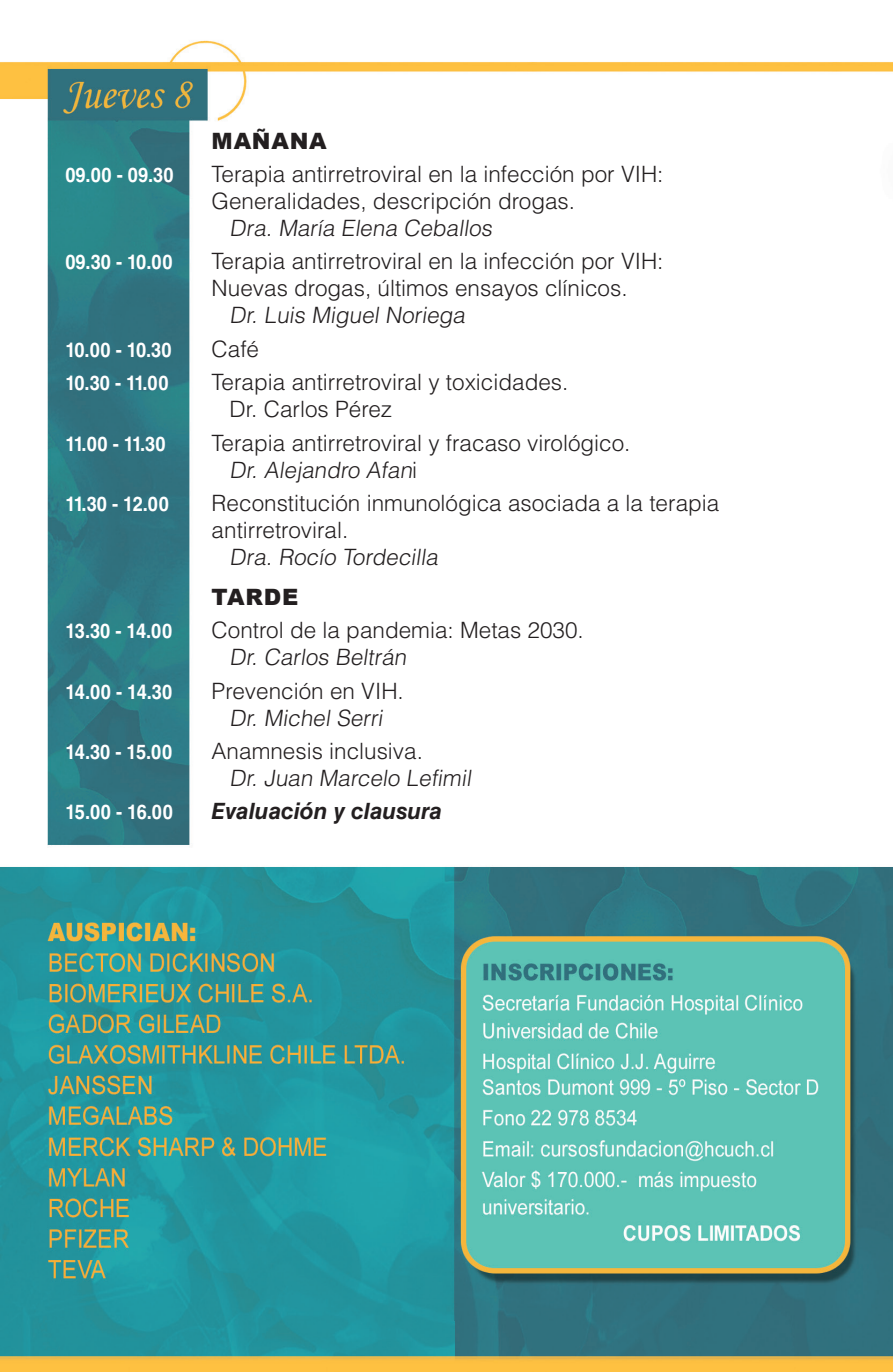
<style>
.page{position:relative;width:893px;height:1372px;background:#fff}
.page>*{position:absolute;margin:0;border:0;box-sizing:border-box;transform-origin:0 0}
.t1{font:300 22.5px "Helvetica LT Std";color:#231f20}
.t2{font:italic 700 22.5px "Helvetica LT Std";color:#231f20}
.t3{font:900 22.5px "Arial";letter-spacing:.035em;color:#231f20}
.t4{font:700 20.25px "Helvetica LT Std";color:#fff;scale:.9 1}
</style>
<div class="page">
<img style="left:0;top:40px;width:893px;height:1331px">
<p class="t3" style="left:212px;top:124px;width:116px">MAÑANA</p>
<p class="t4" style="left:65px;top:162px;width:122px">09.00 - 09.30</p>
<p class="t1" style="left:212px;top:160px;width:453px">Terapia antirretroviral en la infección por VIH:</p>
<p class="t1" style="left:212px;top:187px;width:365px">Generalidades, descripción drogas.</p>
<p class="t1" style="left:230px;top:214px;width:268px">Dra. María Elena Ceballos</p>
<p class="t4" style="left:65px;top:250px;width:121px">09.30 - 10.00</p>
<p class="t1" style="left:212px;top:247px;width:453px">Terapia antirretroviral en la infección por VIH:</p>
<p class="t1" style="left:212px;top:274px;width:417px">Nuevas drogas, últimos ensayos clínicos.</p>
<p class="t1" style="left:230px;top:301px;width:241px">Dr. Luis Miguel Noriega</p>
<p class="t4" style="left:65px;top:337px;width:119px">10.00 - 10.30</p>
<p class="t1" style="left:212px;top:335px;width:49px">Café</p>
<p class="t4" style="left:65px;top:370px;width:116px">10.30 - 11.00</p>
<p class="t1" style="left:212px;top:368px;width:358px">Terapia antirretroviral y toxicidades.</p>
<p class="t1" style="left:230px;top:395px;width:164px">Dr. Carlos Pérez</p>
<p class="t4" style="left:65px;top:431px;width:113px">11.00 - 11.30</p>
<p class="t1" style="left:212px;top:428px;width:420px">Terapia antirretroviral y fracaso virológico.</p>
<p class="t1" style="left:230px;top:455px;width:189px">Dr. Alejandro Afani</p>
<p class="t4" style="left:65px;top:491px;width:116px">11.30 - 12.00</p>
<p class="t1" style="left:212px;top:489px;width:509px">Reconstitución inmunológica asociada a la terapia</p>
<p class="t1" style="left:212px;top:516px;width:138px">antirretroviral.</p>
<p class="t1" style="left:230px;top:543px;width:214px">Dra. Rocío Tordecilla</p>
<p class="t3" style="left:212px;top:580px;width:88px">TARDE</p>
<p class="t4" style="left:65px;top:618px;width:120px">13.30 - 14.00</p>
<p class="t1" style="left:212px;top:616px;width:374px">Control de la pandemia: Metas 2030.</p>
<p class="t1" style="left:230px;top:643px;width:182px">Dr. Carlos Beltrán</p>
<p class="t4" style="left:65px;top:679px;width:120px">14.00 - 14.30</p>
<p class="t1" style="left:212px;top:676px;width:194px">Prevención en VIH.</p>
<p class="t1" style="left:230px;top:703px;width:158px">Dr. Michel Serri</p>
<p class="t4" style="left:65px;top:739px;width:120px">14.30 - 15.00</p>
<p class="t1" style="left:212px;top:737px;width:213px">Anamnesis inclusiva.</p>
<p class="t1" style="left:230px;top:764px;width:247px">Dr. Juan Marcelo Lefimil</p>
<p class="t4" style="left:65px;top:800px;width:121px">15.00 - 16.00</p>
<p class="t2" style="left:212px;top:797px;width:232px">Evaluación y clausura</p>
</div>
